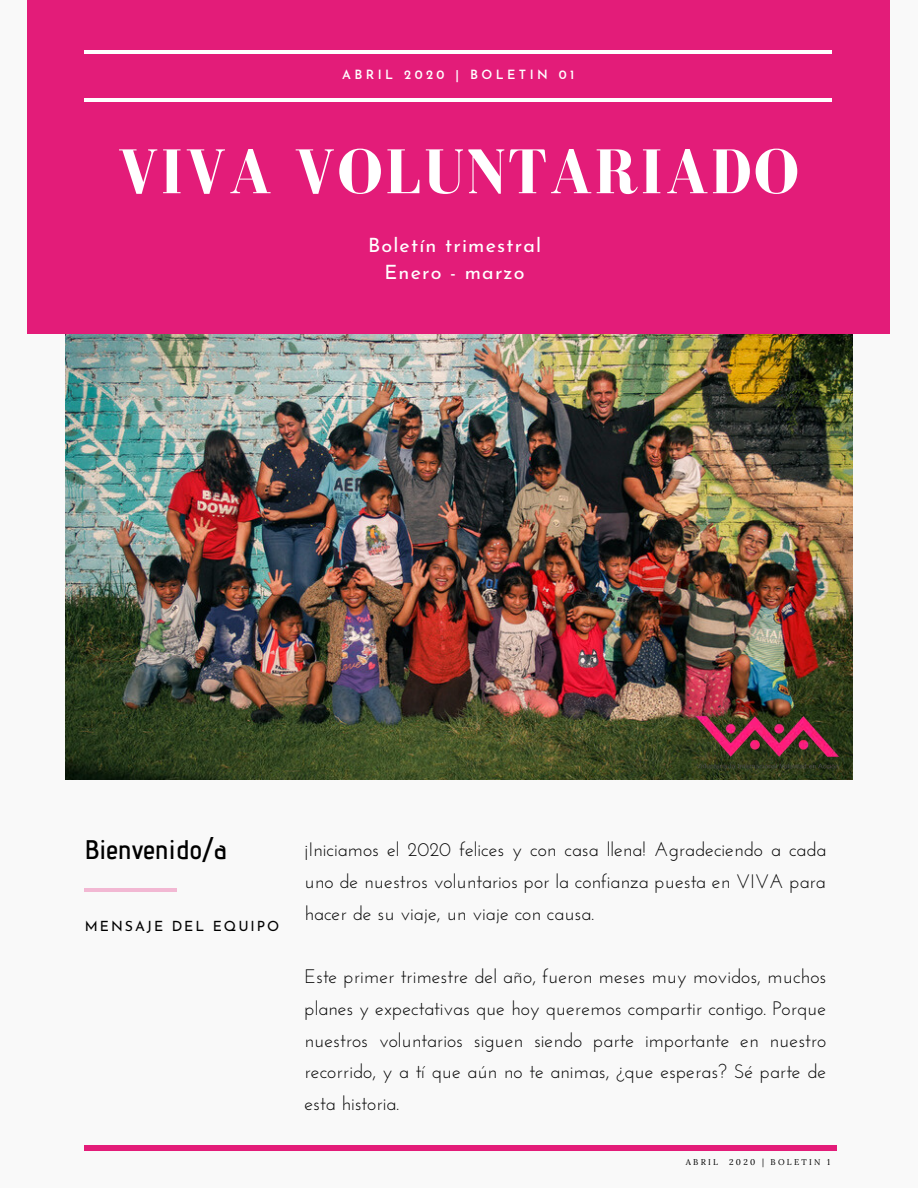
<style>
.page{position:relative;width:918px;height:1188px;background:#f9f9f9}
.page>*{position:absolute;margin:0;border:0;box-sizing:border-box;transform-origin:0 0}
.t1{font:700 64.95px "Bodoni FLF";letter-spacing:.03em;color:#fff}
.t2{font:600 26.85px "Advent Pro";color:#000}
.t3{font:19.8px/27.5px "Josefin Sans";letter-spacing:.06em;color:#fff;text-align:center}
.t4{font:19.5px/31.8px "Josefin Sans";color:#000;text-align:justify}
.t5{font:14.1px "Josefin Sans";letter-spacing:.14em;color:#000}
.t6{font:600 12.75px "Josefin Sans";letter-spacing:.27em;color:#fff}
.t7{font:8.4px "Lora";letter-spacing:.27em;color:#000}
</style>
<div class="page">
<img style="left:65px;top:333px;width:788px;height:447px">
<div style="left:27px;top:0;width:863px;height:333px;background:#e31c79"></div>
<hr style="left:85px;top:99px;width:747px;height:3px;background:#fff">
<hr style="left:85px;top:50px;width:747px;height:3px;background:#fff">
<hr style="left:85px;top:889px;width:92px;height:3px;background:#e31c79">
<div style="left:84px;top:1146px;width:752px;height:5px;background:#e31c79"></div>
<img style="left:695px;top:713px;width:146px;height:60px">
<p class="t6" style="left:342px;top:69px;width:234px">ABRIL 2020 | BOLETIN 01</p>
<h1 class="t1" style="left:117px;top:136px;width:683px">VIVA VOLUNTARIADO</h1>
<p class="t3" style="left:368px;top:233px;width:175px">Boletín trimestral<br>Enero - marzo</p>
<h2 class="t2" style="left:85px;top:833px;width:143px">Bienvenido/a</h2>
<p class="t5" style="left:85px;top:920px;width:196px">MENSAJE DEL EQUIPO</p>
<p class="t4" style="left:304px;top:835px;width:523px">¡Iniciamos el 2020 felices y con casa llena! Agradeciendo a cada uno de nuestros voluntarios por la confianza puesta en VIVA para hacer de su viaje, un viaje con causa.</p>
<p class="t4" style="left:304px;top:962px;width:523px">Este primer trimestre del año, fueron meses muy movidos, muchos planes y expectativas que hoy queremos compartir contigo. Porque nuestros voluntarios siguen siendo parte importante en nuestro recorrido, y a tí que aún no te animas, ¿que esperas? Sé parte de esta historia.</p>
<p class="t7" style="left:686px;top:1157px;width:34px">ABRIL</p>
<p class="t7" style="left:729px;top:1157px;width:102px">2020 | BOLETIN 1</p>
</div>
